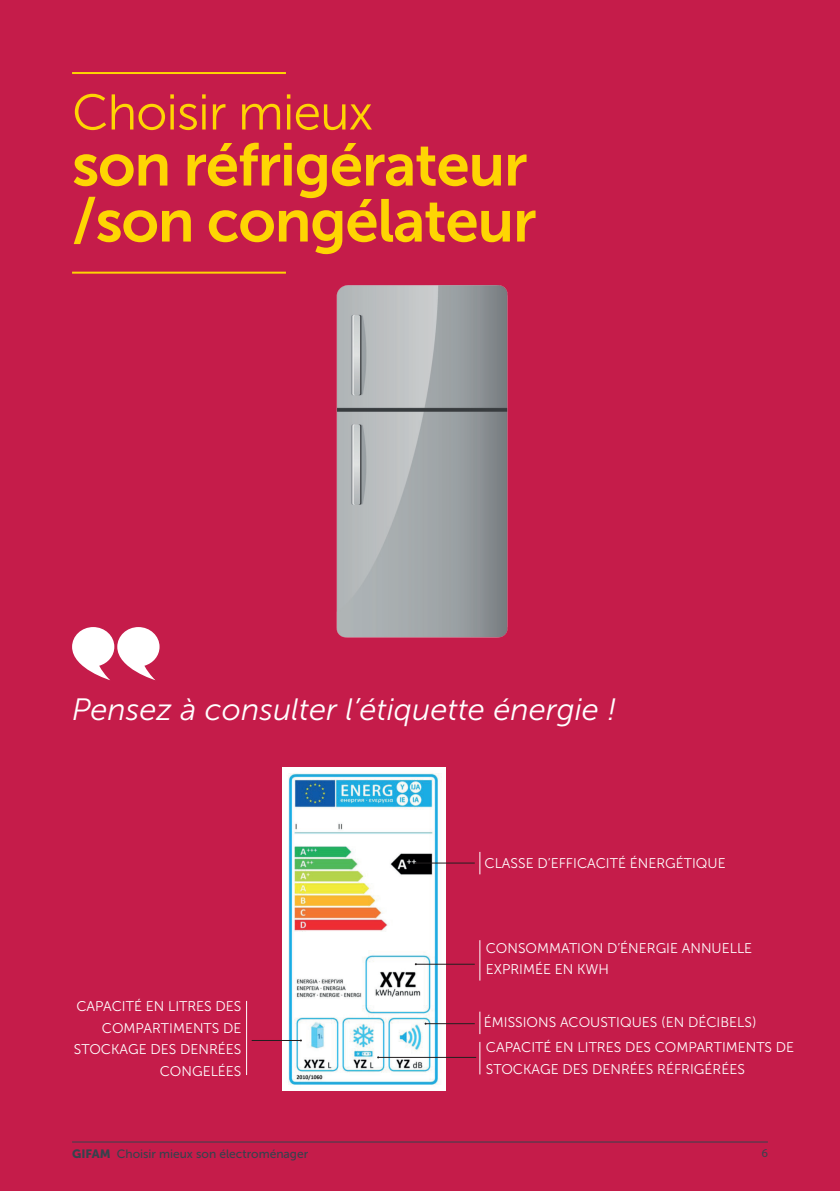
<style>
.page{position:relative;width:840px;height:1191px;background:#fff}
.page>*{position:absolute;margin:0;border:0;box-sizing:border-box;transform-origin:0 0}
.t1{font:60px/56px "Museo Sans 700";letter-spacing:-.02em;color:#fed503}
.t2{font:50px "Museo Sans 300";letter-spacing:-.02em;color:#fed503}
.t3{font:italic 30.8px "Museo Sans 300";color:#fff}
.t4{font:14px/21.4px "Museo Sans 300";color:#fff}
.t5{font:12px "Museo Sans 500";color:#36424d}
.t6{font:12px "Myriad Pro";color:#36424d}
.s1{font-family:"Museo Sans 900"}
</style>
<div class="page">
<div style="left:0;top:0;width:839px;height:1191px;background:#c51c4a"></div>
<img style="left:336px;top:285px;width:172px;height:353px">
<hr style="left:72px;top:272px;width:214px;height:2px;background:#fed503">
<hr style="left:72px;top:72px;width:214px;height:2px;background:#fed503">
<img style="left:282px;top:767px;width:163px;height:323px">
<svg style="left:72px;top:627px;width:87px;height:53px"></svg>
<hr style="left:425px;top:1023px;width:49px;height:1px;background:#231f20">
<hr style="left:415px;top:862px;width:59px;height:1px;background:#231f20">
<hr style="left:415px;top:964px;width:59px;height:1px;background:#231f20">
<svg style="left:479px;top:852px;width:1px;height:22px"></svg>
<hr style="left:479px;top:940px;width:1px;height:40px;background:#fff">
<svg style="left:479px;top:1011px;width:1px;height:23px"></svg>
<hr style="left:378px;top:1057px;width:98px;height:1px;background:#231f20">
<hr style="left:479px;top:1042px;width:1px;height:32px;background:#fff">
<hr style="left:251px;top:1040px;width:50px;height:1px;background:#231f20">
<hr style="left:246px;top:1001px;width:1px;height:74px;background:#fff">
<hr style="left:72px;top:1141px;width:695px;height:1px;background:#36424d">
<h2 class="t2" style="left:72px;top:85px;width:302px">Choisir mieux</h2>
<h1 class="t1" style="left:72px;top:137px;width:465px">son réfrigérateur /son congélateur</h1>
<h3 class="t3" style="left:72px;top:693px;width:546px">Pensez à consulter l’étiquette énergie !</h3>
<p class="t4" style="left:484px;top:852px;width:242px">CLASSE D’EFFICACITÉ ÉNERGÉTIQUE</p>
<p class="t4" style="left:74px;top:996px;width:169px;text-align:right">CAPACITÉ EN LITRES DES<br>COMPARTIMENTS DE<br>STOCKAGE DES DENRÉES<br>CONGELÉES</p>
<p class="t4" style="left:485px;top:937px;width:268px">CONSOMMATION D’ÉNERGIE ANNUELLE<br>EXPRIMÉE EN KWH</p>
<p class="t4" style="left:483px;top:1011px;width:274px">ÉMISSIONS ACOUSTIQUES (EN DÉCIBELS)</p>
<p class="t4" style="left:485px;top:1037px;width:310px">CAPACITÉ EN LITRES DES COMPARTIMENTS DE<br>STOCKAGE DES DENRÉES RÉFRIGÉRÉES</p>
<p class="t5" style="left:72px;top:1146px;width:237px"><span class="s1">GIFAM</span> Choisir mieux son électroménager</p>
<p class="t6" style="left:761px;top:1146px;width:8px">6</p>
</div>
